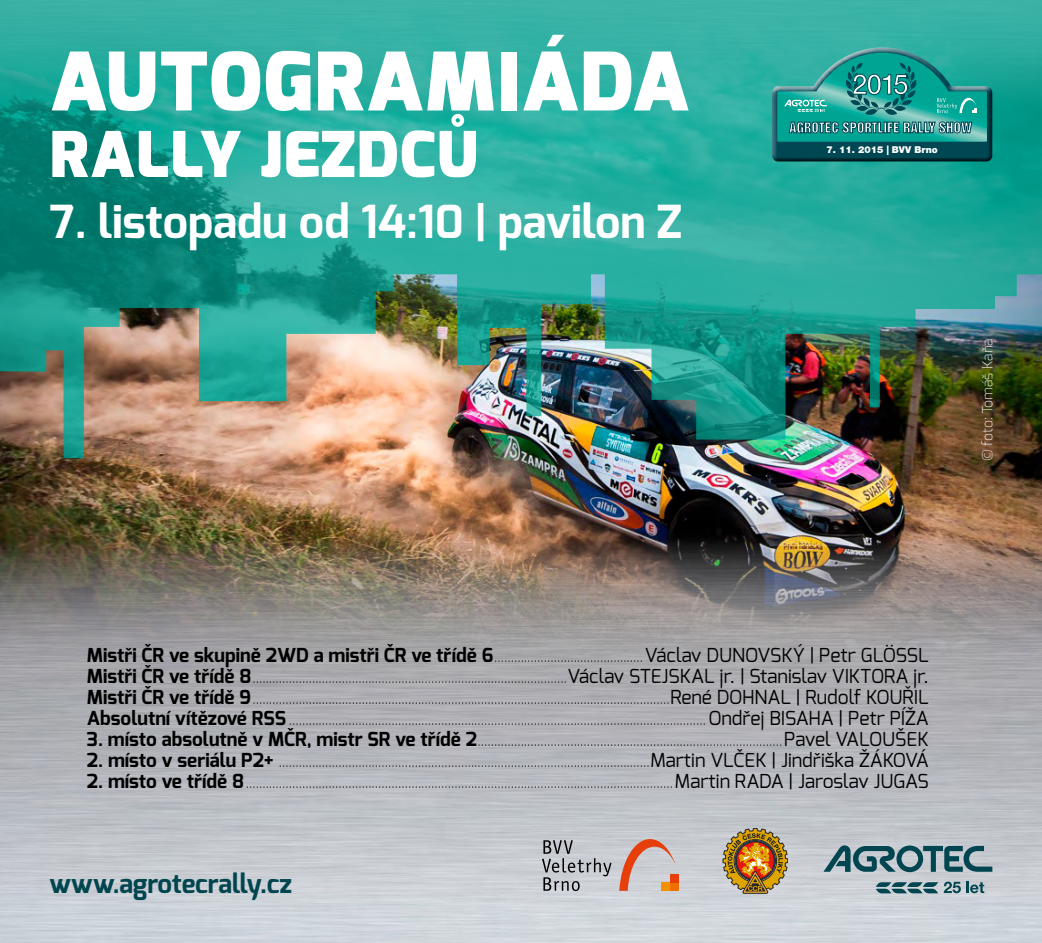
<style>
.page{position:relative;width:1042px;height:943px;background:#fff}
.page>*{position:absolute;margin:0;border:0;box-sizing:border-box;transform-origin:0 0}
.t1{font:900 80.5px "Exo";letter-spacing:.02em;color:#fff}
.t2{font:900 63px "Exo";letter-spacing:.02em;color:#fff}
.t3{font:700 45.5px "Exo";color:#fff}
.t4{font:500 28px "Helvetica Neue CE";color:#fff}
.t5{font:700 26.25px "Exo";letter-spacing:-.01em;color:#00454f}
.t6{font:100 19.25px "Exo";color:#000}
.t7{font:200 14px "Exo";color:#fff}
.t8{font:13.3px "Helvetica Inserat CE";color:#fff}
.t9{font:900 9.45px "Helvetica Neue CE";color:#fff}
.s1{font-weight:700}
.s2{font-weight:400}
</style>
<div class="page">
<img style="left:0;top:671px;width:1042px;height:272px">
<img style="left:0;top:458px;width:1042px;height:213px">
<img style="left:0;top:0;width:1042px;height:458px">
<svg style="left:823px;top:845px;width:169px;height:27px;background:#6c8d95"></svg>
<svg style="left:876px;top:881px;width:108px;height:12px"></svg>
<div style="left:767px;top:43px;width:229px;height:118px;background:#fff;opacity:.75"></div>
<div style="left:768px;top:73px;width:229px;height:89px;background:#000;opacity:.75"></div>
<svg style="left:723px;top:828px;width:65px;height:65px;background:#af8646"></svg>
<svg style="left:542px;top:840px;width:69px;height:51px;background:#abaeb3"></svg>
<div style="left:670px;top:882px;width:8px;height:8px;background:#ee7100"></div>
<div style="left:670px;top:874px;width:8px;height:8px;background:#e73f0c"></div>
<svg style="left:619px;top:839px;width:57px;height:51px;background:#d2ab9e"></svg>
<p class="t1" style="left:50px;top:30px;width:641px">AUTOGRAMIÁDA</p>
<p class="t2" style="left:50px;top:114px;width:430px">RALLY JEZDCŮ</p>
<p class="t3" style="left:50px;top:193px;width:634px">7. listopadu od 14:10 | pavilon Z</p>
<h3 class="t4" style="left:852px;top:68px;width:58px">2015</h3>
<p class="t8" style="left:789px;top:119px;width:184px">AGROTEC SPORTLIFE RALLY SHOW</p>
<p class="t9" style="left:826px;top:144px;width:113px">7. 11. 2015 | BVV Brno</p>
<p class="t7" style="left:978px;top:461px;width:124px;rotate:-90deg">© foto: Tomáš Kaňa</p>
<p class="t6" style="left:87px;top:642px;width:843px"><span class="s1">Mistři ČR ve skupině 2WD a mistři ČR ve třídě 6</span>.............................................<span class="s2">Václav DUNOVSKÝ | Petr GLÖSSL</span></p>
<p class="t6" style="left:87px;top:663px;width:843px"><span class="s1">Mistři ČR ve třídě 8</span>...............................................................................................<span class="s2">Václav STEJSKAL jr. | Stanislav VIKTORA jr.</span></p>
<p class="t6" style="left:87px;top:684px;width:843px"><span class="s1">Mistři ČR ve třídě 9</span>..............................................................................................................................<span class="s2">René DOHNAL | Rudolf KOUŘIL</span></p>
<p class="t6" style="left:87px;top:705px;width:843px"><span class="s1">Absolutní vítězové RSS</span>..............................................................................................................................<span class="s2">Ondřej BISAHA | Petr PÍŽA</span></p>
<p class="t6" style="left:87px;top:726px;width:843px"><span class="s1">3. místo absolutně v MČR, mistr SR ve třídě 2</span>............................................................................................<span class="s2">Pavel VALOUŠEK</span></p>
<p class="t6" style="left:87px;top:747px;width:843px"><span class="s1">2. místo v seriálu P2+</span> ................................................................................................................<span class="s2">Martin VLČEK | Jindřiška ŽÁKOVÁ</span></p>
<p class="t6" style="left:87px;top:768px;width:843px"><span class="s1">2. místo ve třídě 8</span>.................................................................................................................................<span class="s2">Martin RADA | Jaroslav JUGAS</span></p>
<p class="t5" style="left:50px;top:867px;width:244px">www.agrotecrally.cz</p>
</div>
